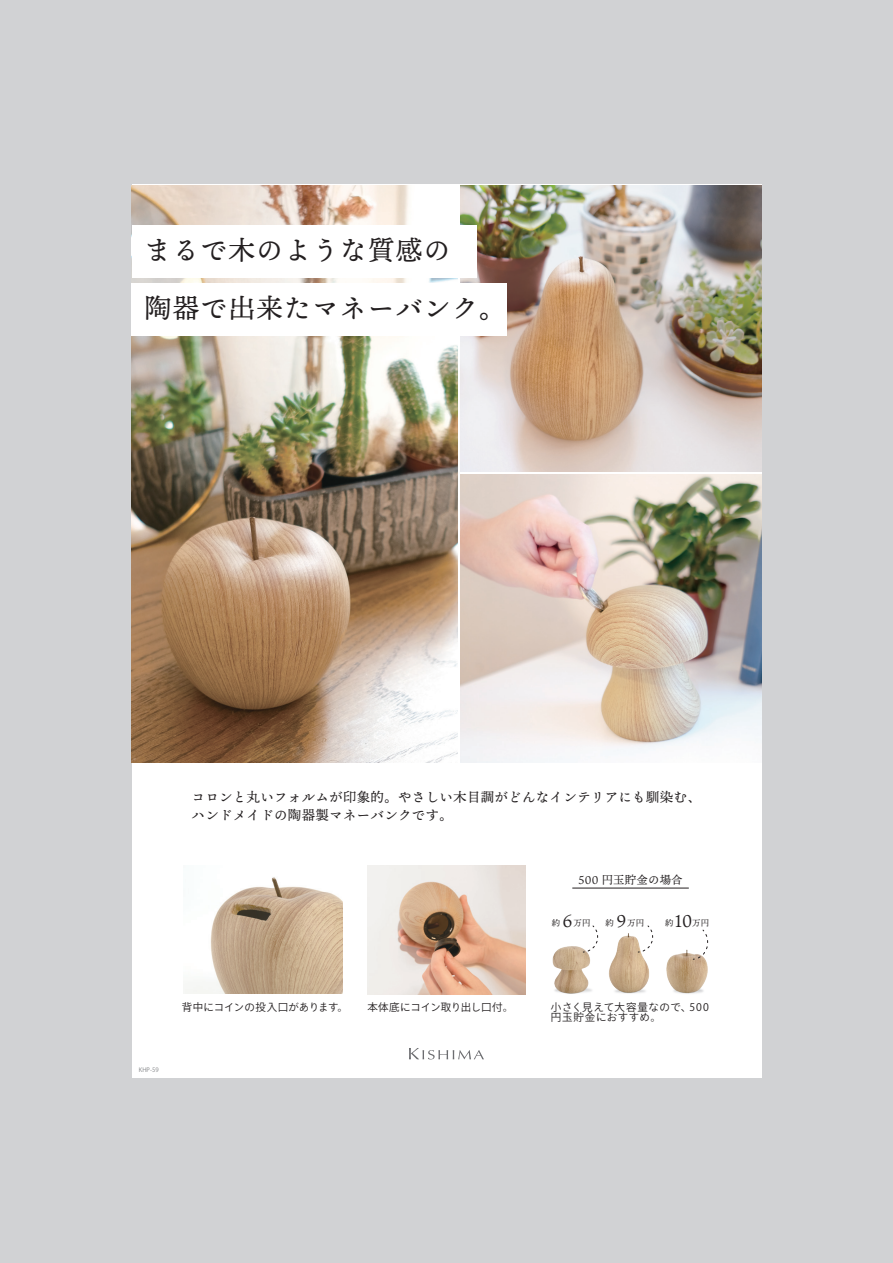
<style>
.page{position:relative;width:893px;height:1263px;background:#d1d2d4}
.page>*{position:absolute;margin:0;border:0;box-sizing:border-box;transform-origin:0 0}
.t1{font:27px/58.5px "Ten Mincho Text";letter-spacing:.03em;color:#231f20}
.t2{font:13.5px/18px "Ten Mincho Text";letter-spacing:.02em;color:#231f20}
.t3{font:11.4px "Ten Mincho Text";letter-spacing:.02em;color:#231f20}
.t4{font:10.5px/10.5px "Ryo Gothic Plus N";letter-spacing:.055em;color:#231f20}
.t5{font:10.5px "Ryo Gothic Plus N";color:#231f20}
.t6{font:10.5px "Ryo Gothic Plus N";letter-spacing:-.01em;color:#231f20}
.t7{font:8.4px "Ten Mincho Text";color:#231f20}
.t8{font:6px "Koz Go Pr 6 N";color:#808285}
.s1{font-size:17.25px}
</style>
<div class="page">
<div style="left:132px;top:185px;width:629px;height:893px;background:#fff"></div>
<svg style="left:409px;top:1048px;width:75px;height:12px"></svg>
<img style="left:185px;top:877px;width:157px;height:117px">
<img style="left:367px;top:866px;width:159px;height:128px">
<img style="left:552px;top:933px;width:156px;height:61px">
<hr style="left:572px;top:888px;width:117px;height:1px;background:#231f20">
<svg style="left:582px;top:925px;width:18px;height:28px"></svg>
<svg style="left:637px;top:925px;width:18px;height:28px"></svg>
<svg style="left:692px;top:929px;width:17px;height:31px"></svg>
<img style="left:460px;top:474px;width:301px;height:288px">
<img style="left:132px;top:185px;width:326px;height:577px">
<img style="left:460px;top:185px;width:301px;height:286px">
<div style="left:132px;top:225px;width:345px;height:52px;background:#fff"></div>
<div style="left:132px;top:283px;width:375px;height:53px;background:#fff"></div>
<h1 class="t1" style="left:145px;top:221px;width:363px">まるで木のような質感の<br>陶器で出来たマネーバンク。</h1>
<p class="t2" style="left:192px;top:788px;width:511px">コロンと丸いフォルムが印象的。やさしい木目調がどんなインテリアにも馴染む、ハンドメイドの陶器製マネーバンクです。</p>
<p class="t3" style="left:578px;top:873px;width:106px">500 円玉貯金の場合</p>
<p class="t7" style="left:552px;top:918px;width:40px">約 <span class="s1">6</span>万円</p>
<p class="t7" style="left:606px;top:918px;width:40px">約 <span class="s1">9</span>万円</p>
<p class="t7" style="left:665px;top:918px;width:45px">約<span class="s1">10</span>万円</p>
<p class="t8" style="left:139px;top:1066px;width:21px">KHP-59</p>
<p class="t5" style="left:182px;top:1001px;width:168px">背中にコインの投入口があります。</p>
<p class="t6" style="left:367px;top:1000px;width:147px">本体底にコイン取り出し口付。</p>
<p class="t4" style="left:551px;top:1002px;width:160px">小さく見えて大容量なので、500円玉貯金におすすめ。</p>
</div>
